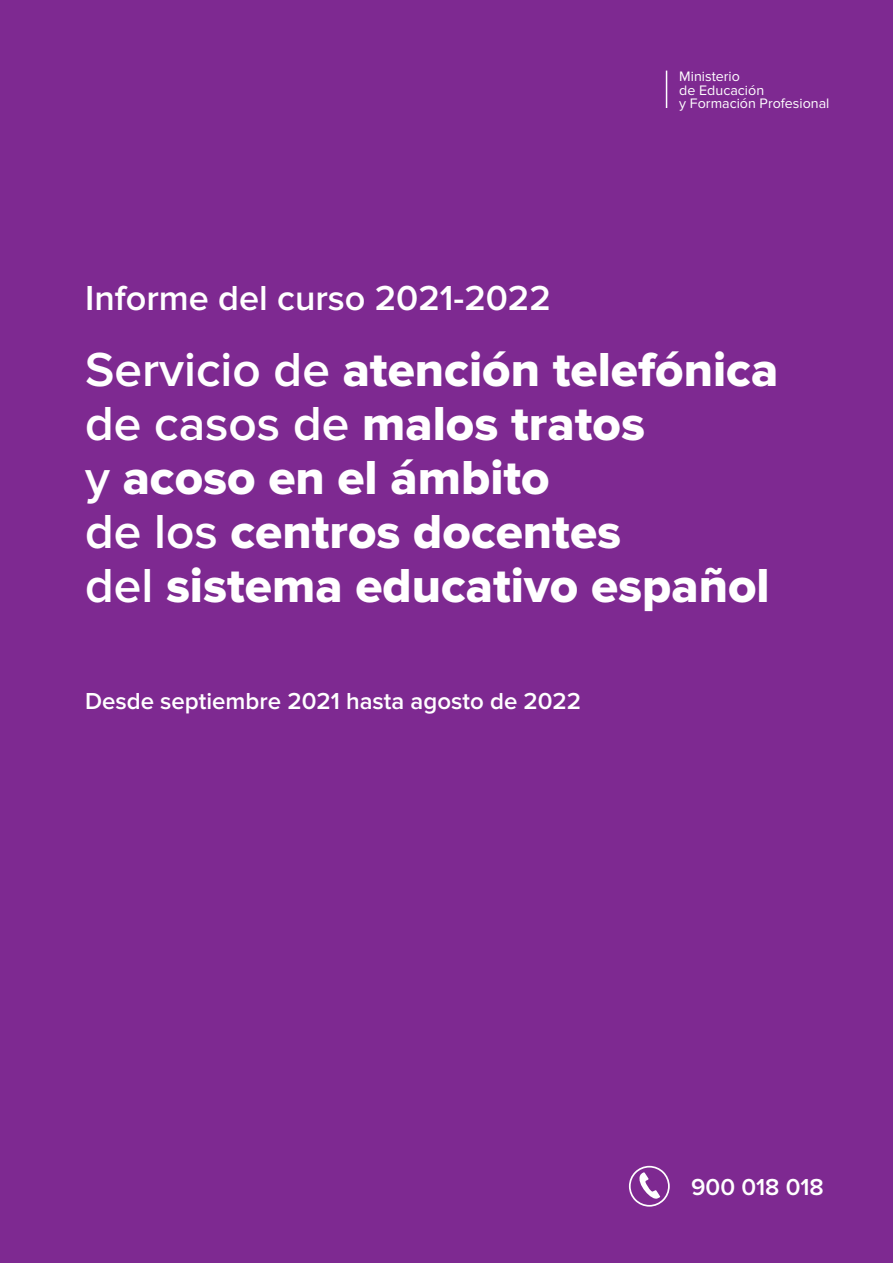
<style>
.page{position:relative;width:893px;height:1263px;background:#7e2991}
.page>*{position:absolute;margin:0;border:0;box-sizing:border-box;transform-origin:0 0}
.t1{font:49.5px/54px "Proxima Nova Extrabld";color:#fff}
.t2{font:600 36px "Proxima Nova";color:#fff}
.t3{font:600 24px "Proxima Nova";color:#fff}
.t4{font:14.25px/13.5px "Proxima Nova";color:#fff}
.s1{font-family:"Proxima Nova";font-weight:600}
</style>
<div class="page">
<svg style="left:629px;top:1166px;width:41px;height:40px"></svg>
<hr style="left:666px;top:71px;width:1px;height:37px;background:#fff">
<p class="t2" style="left:85px;top:277px;width:467px">Informe del curso 2021-2022</p>
<p class="t4" style="left:679px;top:70px;width:152px">Ministerio<br>de Educación<br>y Formación Profesional</p>
<p class="t1" style="left:85px;top:344px;width:695px"><span class="s1">Servicio de</span> atención telefónica <span class="s1">de casos de</span> malos tratos<br><span class="s1">y</span> acoso en el ámbito<br><span class="s1">de los</span> centros docentes<br><span class="s1">del</span> sistema educativo español</p>
<p class="t3" style="left:85px;top:687px;width:498px">Desde septiembre 2021 hasta agosto de 2022</p>
<p class="t3" style="left:691px;top:1173px;width:134px">900 018 018</p>
</div>
